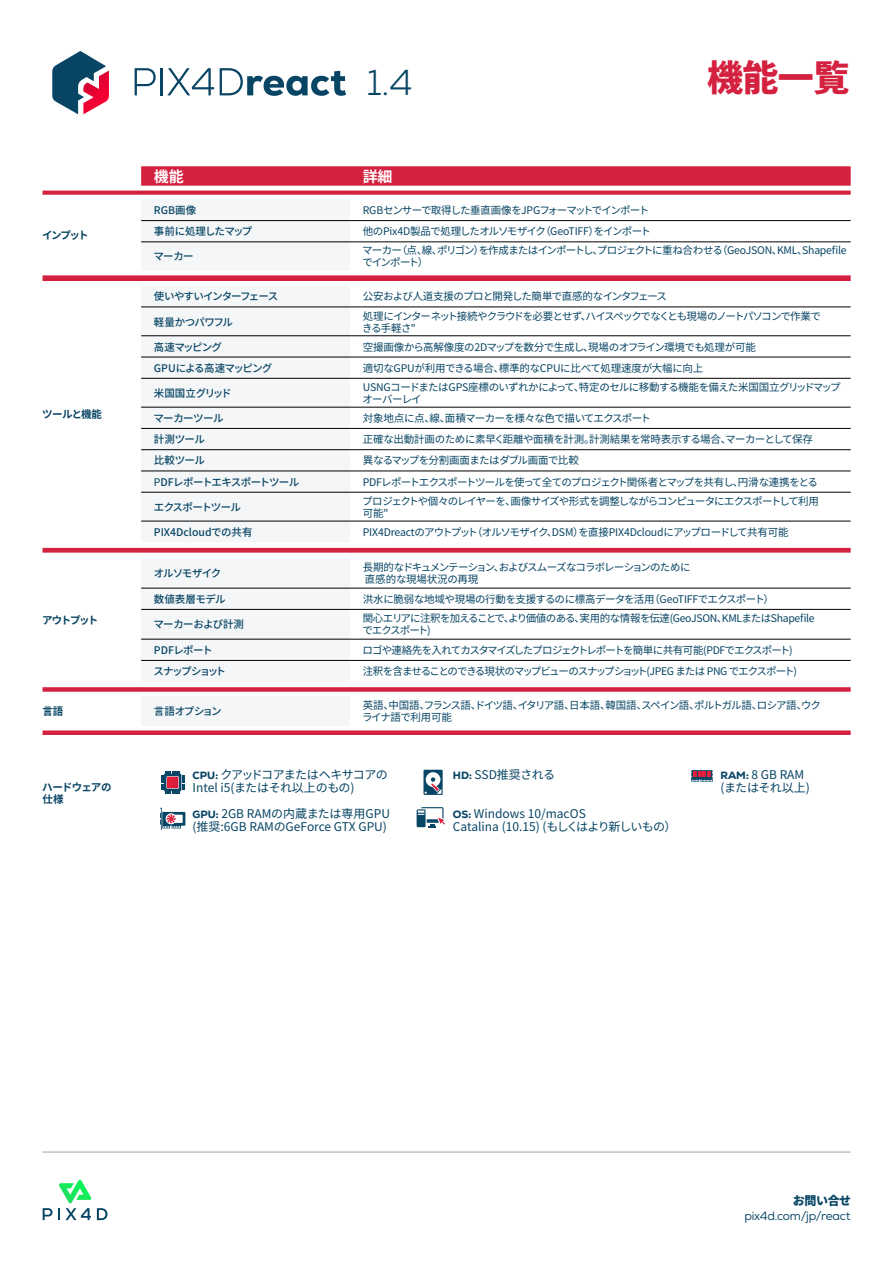
<style>
.page{position:relative;width:893px;height:1263px;background:#fff}
.page>*{position:absolute;margin:0;border:0;box-sizing:border-box;transform-origin:0 0}
.t1{font:900 36px "Noto Sans JP";color:#d52140}
.t2{font:300 36px "Nexa";color:#084564}
.t3{font:700 15px "Noto Sans CJ Kjp";color:#fff}
.t4{font:12px/12.9px "Noto Sans JP";letter-spacing:-.01em;color:#084564}
.t5{font:12px/12.9px "Noto Sans JP";letter-spacing:-.035em;color:#084564}
.t6{font:12px "Nexa";letter-spacing:-.02em;color:#084564}
.t7{font:900 12px "Noto Sans JP";letter-spacing:-.035em;color:#084564}
.t8{font:10.5px/12px "Noto Sans JP";letter-spacing:-.055em;color:#084564}
.t9{font:10.5px/12px "Noto Sans JP";letter-spacing:-.105em;color:#084564}
.t10{font:500 10.5px "Noto Sans JP";letter-spacing:-.055em;color:#084564}
.t11{font:10.5px/12px "Noto Sans JP";letter-spacing:-.08em;color:#084564}
.t12{font:10.5px "Noto Sans JP";letter-spacing:-.025em;color:#084564}
.t13{font:10.5px "Noto Sans JP";letter-spacing:-.09em;color:#084564}
.t14{font:10.5px "Noto Sans JP";letter-spacing:-.03em;color:#084564}
.t15{font:10.5px/12px "Noto Sans JP";letter-spacing:-.075em;color:#084564}
.t16{font:10.5px "Noto Sans JP";letter-spacing:-.015em;color:#084564}
.t17{font:700 10.5px "Noto Sans JP";letter-spacing:-.09em;color:#084564}
.t18{font:500 10.5px "Noto Sans JP";letter-spacing:-.075em;color:#084564}
.t19{font:500 10.5px "Noto Sans JP";letter-spacing:-.02em;color:#084564}
.t20{font:500 10.5px "Noto Sans JP";color:#084564}
.t21{font:500 10.5px "Noto Sans JP";letter-spacing:-.09em;color:#084564}
.t22{font:700 10.5px/12px "Noto Sans JP";letter-spacing:-.06em;color:#084564}
.t23{font:500 10.5px "Noto Sans JP";letter-spacing:-.165em;color:#084564}
.t24{font:500 10.5px "Noto Sans JP";letter-spacing:-.085em;color:#084564}
.t25{font:500 10.5px "Noto Sans JP";letter-spacing:-.095em;color:#084564}
.s1{font-weight:400}
.s2{font-family:"Nexa";font-weight:800;font-size:10.5px}
</style>
<div class="page">
<svg style="left:135px;top:68px;width:21px;height:27px"></svg>
<hr style="left:161px;top:68px;width:2px;height:27px;background:#084564">
<svg style="left:167px;top:68px;width:47px;height:27px"></svg>
<svg style="left:220px;top:68px;width:126px;height:28px"></svg>
<svg style="left:52px;top:51px;width:57px;height:63px"></svg>
<svg style="left:43px;top:166px;width:808px;height:526px"></svg>
<svg style="left:43px;top:186px;width:808px;height:372px"></svg>
<svg style="left:141px;top:199px;width:209px;height:527px;fill:#f4f6f7"></svg>
<svg style="left:43px;top:730px;width:808px;height:5px;background:#d93652"></svg>
<hr style="left:141px;top:220px;width:209px;height:1px;background:#000">
<hr style="left:350px;top:220px;width:501px;height:1px;background:#000">
<hr style="left:141px;top:242px;width:209px;height:1px;background:#000">
<hr style="left:350px;top:242px;width:501px;height:1px;background:#000">
<hr style="left:141px;top:307px;width:209px;height:1px;background:#000">
<hr style="left:141px;top:335px;width:209px;height:1px;background:#000">
<hr style="left:350px;top:307px;width:501px;height:1px;background:#000">
<hr style="left:350px;top:335px;width:501px;height:1px;background:#000">
<hr style="left:141px;top:357px;width:209px;height:1px;background:#000">
<hr style="left:141px;top:378px;width:209px;height:1px;background:#000">
<hr style="left:350px;top:357px;width:501px;height:1px;background:#000">
<hr style="left:350px;top:378px;width:501px;height:1px;background:#000">
<hr style="left:141px;top:407px;width:209px;height:1px;background:#000">
<hr style="left:141px;top:428px;width:209px;height:1px;background:#000">
<hr style="left:141px;top:449px;width:209px;height:1px;background:#000">
<hr style="left:141px;top:471px;width:209px;height:1px;background:#000">
<hr style="left:141px;top:492px;width:209px;height:1px;background:#000">
<hr style="left:350px;top:407px;width:501px;height:1px;background:#000">
<hr style="left:350px;top:428px;width:501px;height:1px;background:#000">
<hr style="left:350px;top:449px;width:501px;height:1px;background:#000">
<hr style="left:350px;top:471px;width:501px;height:1px;background:#000">
<hr style="left:350px;top:492px;width:501px;height:1px;background:#000">
<hr style="left:141px;top:521px;width:209px;height:1px;background:#000">
<hr style="left:350px;top:521px;width:501px;height:1px;background:#000">
<hr style="left:141px;top:588px;width:209px;height:1px;background:#000">
<hr style="left:350px;top:588px;width:501px;height:1px;background:#000">
<hr style="left:141px;top:609px;width:209px;height:1px;background:#000">
<hr style="left:350px;top:609px;width:501px;height:1px;background:#000">
<hr style="left:141px;top:639px;width:209px;height:1px;background:#000">
<hr style="left:141px;top:660px;width:209px;height:1px;background:#000">
<hr style="left:350px;top:639px;width:501px;height:1px;background:#000">
<hr style="left:350px;top:660px;width:501px;height:1px;background:#000">
<hr style="left:42px;top:1152px;width:809px;height:1px;background:#596670">
<svg style="left:43px;top:1180px;width:64px;height:40px"></svg>
<svg style="left:161px;top:771px;width:23px;height:23px"></svg>
<svg style="left:160px;top:808px;width:25px;height:22px"></svg>
<svg style="left:423px;top:770px;width:20px;height:25px"></svg>
<svg style="left:417px;top:807px;width:28px;height:20px"></svg>
<svg style="left:691px;top:770px;width:22px;height:12px"></svg>
<h1 class="t2" style="left:367px;top:61px;width:47px">1.4</h1>
<h1 class="t1" style="left:707px;top:58px;width:144px">機能一覧</h1>
<p class="t17" style="left:42px;top:229px;width:48px">インプット</p>
<p class="t17" style="left:42px;top:408px;width:61px">ツールと機能</p>
<p class="t17" style="left:42px;top:614px;width:58px">アウトプット</p>
<h2 class="t3" style="left:154px;top:168px;width:31px">機能</h2>
<h2 class="t3" style="left:363px;top:168px;width:31px">詳細</h2>
<p class="t10" style="left:154px;top:204px;width:44px">RGB画像</p>
<p class="t11" style="left:363px;top:204px;width:288px">RGBセンサーで取得した垂直画像をJPGフォーマットでインポート</p>
<p class="t18" style="left:154px;top:226px;width:100px">事前に処理したマップ</p>
<p class="t8" style="left:363px;top:226px;width:290px">他のPix4D製品で処理したオルソモザイク（GeoTIFF）をインポート</p>
<p class="t10" style="left:153px;top:251px;width:42px">マーカー</p>
<p class="t8" style="left:362px;top:245px;width:486px">マーカー（点、線、ポリゴン）を作成またはインポートし、プロジェクトに重ね合わせる（GeoJSON、KML、Shapefileでインポート）</p>
<p class="t21" style="left:154px;top:291px;width:126px">使いやすいインターフェース</p>
<p class="t8" style="left:363px;top:291px;width:306px">公安および人道支援のプロと開発した簡単で直感的なインタフェース</p>
<p class="t10" style="left:154px;top:316px;width:81px">軽量かつパワフル</p>
<p class="t9" style="left:362px;top:310px;width:460px">処理にインターネット接続やクラウドを必要とせず、ハイスペックでなくとも現場のノートパソコンで作業できる手軽さ"</p>
<p class="t24" style="left:154px;top:341px;width:70px">高速マッピング</p>
<p class="t8" style="left:363px;top:341px;width:395px">空撮画像から高解像度の2Dマップを数分で生成し、現場のオフライン環境でも処理が可能</p>
<p class="t10" style="left:154px;top:362px;width:120px">GPUによる高速マッピング</p>
<p class="t16" style="left:363px;top:362px;width:342px">適切なGPUが利用できる場合、標準的なCPUに比べて処理速度が大幅に向上</p>
<p class="t19" style="left:154px;top:387px;width:79px">米国国立グリッド</p>
<p class="t8" style="left:363px;top:381px;width:480px">USNGコードまたはGPS座標のいずれかによって、特定のセルに移動する機能を備えた米国国立グリッドマップオーバーレイ</p>
<p class="t10" style="left:153px;top:412px;width:72px">マーカーツール</p>
<p class="t8" style="left:363px;top:412px;width:290px">対象地点に点、線、面積マーカーを様々な色で描いてエクスポート</p>
<p class="t10" style="left:154px;top:433px;width:52px">計測ツール</p>
<p class="t14" style="left:363px;top:433px;width:452px">正確な出動計画のために素早く距離や面積を計測。計測結果を常時表示する場合、マーカーとして保存</p>
<p class="t10" style="left:154px;top:455px;width:52px">比較ツール</p>
<p class="t8" style="left:363px;top:455px;width:218px">異なるマップを分割画面またはダブル画面で比較</p>
<p class="t10" style="left:154px;top:476px;width:147px"><span class="s1">P</span>DFレポートエキスポートツール</p>
<p class="t8" style="left:363px;top:476px;width:457px">PDFレポートエクスポートツールを使って全てのプロジェクト関係者とマップを共有し、円滑な連携をとる</p>
<p class="t10" style="left:154px;top:501px;width:89px">エクスポートツール</p>
<p class="t11" style="left:362px;top:495px;width:458px">プロジェクトや個々のレイヤーを、画像サイズや形式を調整しながらコンピュータにエクスポートして利用可能"</p>
<p class="t20" style="left:154px;top:526px;width:100px">PIX4Dcloudでの共有</p>
<p class="t12" style="left:363px;top:526px;width:427px">PIX4Dreactのアウトプット（オルソモザイク、DSM）を直接PIX4Dcloudにアップロードして共有可能</p>
<p class="t25" style="left:154px;top:568px;width:69px">オルソモザイク</p>
<p class="t15" style="left:363px;top:562px;width:330px">長期的なドキュメンテーション、およびスムーズなコラボレーションのために直感的な現場状況の再現</p>
<p class="t19" style="left:154px;top:593px;width:73px">数値表層モデル</p>
<p class="t8" style="left:363px;top:593px;width:413px">洪水に脆弱な地域や現場の行動を支援するのに標高データを活用（GeoTIFFでエクスポート）</p>
<p class="t10" style="left:153px;top:619px;width:92px">マーカーおよび計測</p>
<p class="t8" style="left:362px;top:613px;width:454px">関心エリアに注釈を加えることで、より価値のある、実用的な情報を伝達(GeoJSON、KMLまたはShapefileでエクスポート)</p>
<p class="t10" style="left:154px;top:644px;width:60px">PDFレポート</p>
<p class="t13" style="left:363px;top:644px;width:432px">ロゴや連絡先を入れてカスタマイズしたプロジェクトレポートを簡単に共有可能(PDFでエクスポート)</p>
<p class="t23" style="left:153px;top:665px;width:74px">スナップショット</p>
<p class="t9" style="left:363px;top:665px;width:436px">注釈を含ませることのできる現状のマップビューのスナップショット(JPEG または PNG でエクスポート)</p>
<p class="t17" style="left:43px;top:705px;width:22px">言語</p>
<p class="t18" style="left:154px;top:705px;width:79px">言語オプション　</p>
<p class="t8" style="left:362px;top:700px;width:460px">英語、中国語、フランス語、ドイツ語、イタリア語、日本語、韓国語、スペイン語、ポルトガル語、ロシア語、ウクライナ語で利用可能</p>
<p class="t22" style="left:42px;top:781px;width:71px">ハードウェアの仕様</p>
<p class="t5" style="left:193px;top:769px;width:197px"><span class="s2">CPU:</span> クアッドコアまたはヘキサコアの<br>Intel i5(またはそれ以上のもの)</p>
<p class="t4" style="left:193px;top:807px;width:199px"><span class="s2">GPU:</span> 2GB RAMの内蔵または専用GPU (推奨:6GB RAMのGeForce GTX GPU)</p>
<p class="t4" style="left:453px;top:769px;width:104px"><span class="s2">HD:</span> SSD推奨される</p>
<p class="t4" style="left:453px;top:807px;width:225px"><span class="s2">OS:</span> Windows 10/macOS<br>Catalina (10.15) (もしくはより新しいもの）</p>
<p class="t4" style="left:720px;top:769px;width:91px"><span class="s2">RAM:</span> 8 GB RAM (またはそれ以上)</p>
<p class="t7" style="left:793px;top:1194px;width:60px">お問い合せ</p>
<p class="t6" style="left:744px;top:1208px;width:108px">pix4d.com/jp/react</p>
</div>
